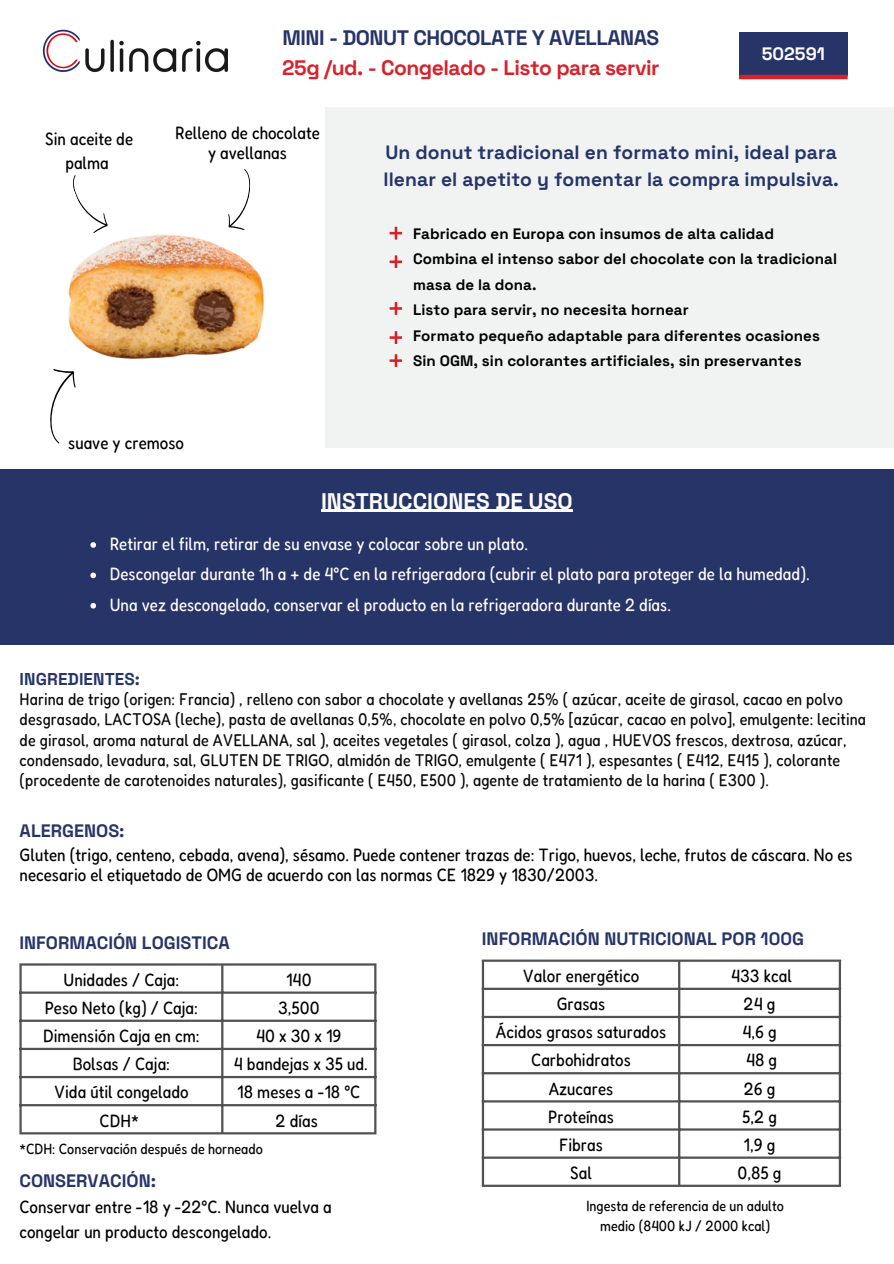
<style>
.page{position:relative;width:894px;height:1264px;background:#fff}
.page>*{position:absolute;margin:0;border:0;box-sizing:border-box;transform-origin:0 0}
.t1{font:700 22.5px "Space Grotesk";color:#fff}
.t2{font:700 21px/29.2px "Space Grotesk";letter-spacing:-.025em;color:#d7222b}
.t3{font:700 19.35px/26.8px "Space Grotesk";letter-spacing:.005em;color:#273468}
.t4{font:semi-condensed 18px/23.7px "Fredoka";color:#000}
.t5{font:semi-condensed 18px "Fredoka";color:#fff}
.t6{font:700 18px "Space Grotesk";color:#273468}
.t7{font:semi-condensed 18px "Fredoka";letter-spacing:.225em;color:#000}
.t8{font:700 18px "Space Grotesk";color:#fff}
.t9{font:semi-condensed 17.1px/20.2px "Fredoka";letter-spacing:.005em;color:#070707}
.t10{font:700 15.15px/25.5px "Space Grotesk";letter-spacing:.005em;color:#000}
.t11{font:semi-condensed 15px "Fredoka";color:#000}
.s1{color:#273468}
.s2{font-family:"Space Grotesk";font-weight:700;font-stretch:normal;color:#273468}
</style>
<div class="page">
<div style="left:739px;top:33px;width:107px;height:42px;background:#273468"></div>
<hr style="left:738px;top:75px;width:109px;height:4px;background:#d7222b">
<svg style="left:50px;top:369px;width:26px;height:75px"></svg>
<svg style="left:73px;top:175px;width:35px;height:54px"></svg>
<svg style="left:228px;top:169px;width:23px;height:60px"></svg>
<div style="left:325px;top:108px;width:568px;height:340px;background:#f1f3f2"></div>
<svg style="left:389px;top:227px;width:13px;height:12px"></svg>
<svg style="left:389px;top:255px;width:13px;height:13px"></svg>
<svg style="left:389px;top:331px;width:13px;height:12px"></svg>
<img style="left:43px;top:29px;width:185px;height:43px">
<svg style="left:389px;top:302px;width:13px;height:12px"></svg>
<hr style="left:481px;top:961px;width:3px;height:223px;background:#525252">
<hr style="left:678px;top:961px;width:2px;height:223px;background:#525252">
<hr style="left:838px;top:961px;width:2px;height:223px;background:#525252">
<hr style="left:481px;top:959px;width:359px;height:2px;background:#525252">
<hr style="left:481px;top:987px;width:359px;height:2px;background:#525252">
<hr style="left:481px;top:1015px;width:359px;height:3px;background:#525252">
<hr style="left:481px;top:1043px;width:359px;height:3px;background:#525252">
<hr style="left:481px;top:1072px;width:359px;height:2px;background:#525252">
<hr style="left:481px;top:1100px;width:359px;height:2px;background:#525252">
<hr style="left:481px;top:1128px;width:359px;height:2px;background:#525252">
<hr style="left:481px;top:1156px;width:359px;height:2px;background:#525252">
<hr style="left:481px;top:1184px;width:359px;height:2px;background:#525252">
<hr style="left:19px;top:965px;width:3px;height:167px;background:#525252">
<hr style="left:221px;top:965px;width:2px;height:167px;background:#525252">
<hr style="left:374px;top:965px;width:2px;height:167px;background:#525252">
<hr style="left:19px;top:963px;width:357px;height:2px;background:#525252">
<hr style="left:19px;top:991px;width:357px;height:2px;background:#525252">
<hr style="left:19px;top:1019px;width:357px;height:2px;background:#525252">
<hr style="left:19px;top:1047px;width:357px;height:3px;background:#525252">
<hr style="left:19px;top:1075px;width:357px;height:3px;background:#525252">
<hr style="left:19px;top:1104px;width:357px;height:2px;background:#525252">
<hr style="left:19px;top:1132px;width:357px;height:2px;background:#525252">
<svg style="left:389px;top:354px;width:13px;height:12px"></svg>
<div style="left:0;top:469px;width:893px;height:176px;background:#273468"></div>
<img style="left:56px;top:229px;width:208px;height:146px">
<hr style="left:321px;top:509px;width:251px;height:3px;background:#fff">
<svg style="left:90px;top:542px;width:6px;height:6px"></svg>
<svg style="left:90px;top:572px;width:6px;height:6px"></svg>
<svg style="left:90px;top:603px;width:6px;height:5px"></svg>
<p class="t4" style="left:45px;top:126px;width:89px;text-align:center">Sin aceite de palma</p>
<p class="t2" style="left:282px;top:23px;width:378px"><span class="s1">MINI - DONUT CHOCOLATE Y AVELLANAS<br></span>25g /ud. - Congelado - Listo para servir</p>
<p class="t8" style="left:761px;top:42px;width:65px">502591</p>
<p class="t4" style="left:175px;top:122px;width:146px;line-height:20.2px;text-align:center">Relleno de chocolate y avellanas</p>
<p class="t3" style="left:383px;top:139px;width:457px">Un donut tradicional en formato mini, ideal para llenar el apetito y fomentar la compra impulsiva.</p>
<p class="t10" style="left:413px;top:220px;width:362px">Fabricado en Europa con insumos de alta calidad</p>
<h5 class="t10" style="left:413px;top:246px;width:425px">Combina el intenso sabor del chocolate con la tradicional masa de la dona.</h5>
<p class="t10" style="left:413px;top:297px;width:277px">Listo para servir, no necesita hornear</p>
<h3 class="t10" style="left:413px;top:322px;width:408px">Formato pequeño adaptable para diferentes ocasiones</h3>
<p class="t10" style="left:413px;top:348px;width:390px">Sin OGM, sin colorantes artificiales, sin preservantes</p>
<h3 class="t4" style="left:68px;top:431px;width:117px">suave y cremoso</h3>
<p class="t1" style="left:321px;top:486px;width:253px">INSTRUCCIONES DE USO</p>
<p class="t5" style="left:110px;top:532px;width:419px">Retirar el film, retirar de su envase y colocar sobre un plato.</p>
<p class="t5" style="left:110px;top:563px;width:701px">Descongelar durante 1h a + de 4°C en la refrigeradora (cubrir el plato para proteger de la humedad).</p>
<p class="t5" style="left:110px;top:593px;width:562px">Una vez descongelado, conservar el producto en la refrigeradora durante 2 días.</p>
<p class="t9" style="left:20px;top:668px;width:847px"><span class="s2">INGREDIENTES:<br></span>Harina de trigo (origen: Francia) , relleno con sabor a chocolate y avellanas 25% ( azúcar, aceite de girasol, cacao en polvo desgrasado, LACTOSA (leche), pasta de avellanas 0,5%, chocolate en polvo 0,5% [azúcar, cacao en polvo], emulgente: lecitina de girasol, aroma natural de AVELLANA, sal ), aceites vegetales ( girasol, colza ), agua , HUEVOS frescos, dextrosa, azúcar, condensado, levadura, sal, GLUTEN DE TRIGO, almidón de TRIGO, emulgente ( E471 ), espesantes ( E412, E415 ), colorante (procedente de carotenoides naturales), gasificante ( E450, E500 ), agente de tratamiento de la harina ( E300 ).</p>
<p class="t4" style="left:20px;top:818px;width:834px"><span class="s2">ALERGENOS:<br></span>Gluten (trigo, centeno, cebada, avena), sésamo. Puede contener trazas de: Trigo, huevos, leche, frutos de cáscara. No es</p>
<p class="t4" style="left:20px;top:862px;width:579px">necesario el etiquetado de OMG de acuerdo con las normas CE 1829 y 1830/2003.</p>
<p class="t6" style="left:19px;top:930px;width:212px">INFORMACIÓN LOGISTICA</p>
<p class="t6" style="left:481px;top:927px;width:323px">INFORMACIÓN NUTRICIONAL POR 100G</p>
<h2 class="t4" style="left:522px;top:963px;width:118px">Valor energético</h2>
<h4 class="t4" style="left:731px;top:963px;width:62px">433 kcal</h4>
<p class="t4" style="left:556px;top:991px;width:50px">Grasas</p>
<h5 class="t4" style="left:743px;top:991px;width:33px">24 g</h5>
<h5 class="t4" style="left:496px;top:1019px;width:172px">Ácidos grasos saturados</h5>
<p class="t4" style="left:742px;top:1019px;width:36px">4,6 g</p>
<p class="t4" style="left:531px;top:1047px;width:101px">Carbohidratos</p>
<p class="t4" style="left:745px;top:1047px;width:33px">48 g</p>
<p class="t4" style="left:548px;top:1076px;width:66px">Azucares</p>
<h5 class="t4" style="left:743px;top:1076px;width:33px">26 g</h5>
<h4 class="t4" style="left:548px;top:1104px;width:67px">Proteínas</h4>
<p class="t4" style="left:741px;top:1104px;width:36px">5,2 g</p>
<p class="t4" style="left:559px;top:1132px;width:45px">Fibras</p>
<p class="t4" style="left:743px;top:1132px;width:33px">1,9 g</p>
<p class="t4" style="left:570px;top:1160px;width:23px">Sal</p>
<p class="t4" style="left:737px;top:1160px;width:46px">0,85 g</p>
<p class="t4" style="left:63px;top:967px;width:117px">Unidades / Caja:</p>
<p class="t4" style="left:286px;top:967px;width:27px">140</p>
<p class="t4" style="left:45px;top:995px;width:155px">Peso Neto (kg) / Caja:</p>
<p class="t4" style="left:278px;top:995px;width:43px">3,500</p>
<p class="t4" style="left:43px;top:1023px;width:158px">Dimensión Caja en cm:</p>
<h1 class="t7" style="left:256px;top:1024px;width:87px">40x30x19</h1>
<p class="t4" style="left:73px;top:1051px;width:99px">Bolsas / Caja:</p>
<p class="t4" style="left:234px;top:1051px;width:135px">4 bandejas x 35 ud.</p>
<p class="t4" style="left:54px;top:1079px;width:136px">Vida útil congelado</p>
<p class="t4" style="left:237px;top:1079px;width:124px">18 meses a -18 °C</p>
<h6 class="t4" style="left:100px;top:1108px;width:41px">CDH*</h6>
<h5 class="t4" style="left:275px;top:1108px;width:44px">2 días</h5>
<p class="t11" style="left:19px;top:1139px;width:245px">*CDH: Conservación después de horneado</p>
<p class="t6" style="left:19px;top:1169px;width:138px">CONSERVACIÓN:</p>
<p class="t4" style="left:19px;top:1193px;width:314px;line-height:24.8px">Conservar entre -18 y -22°C. Nunca vuelva a congelar un producto descongelado.</p>
<p class="t11" style="left:586px;top:1196px;width:199px">Ingesta de referencia de un adulto</p>
<p class="t11" style="left:600px;top:1216px;width:171px">medio (8400 kJ / 2000 kcal)</p>
</div>
